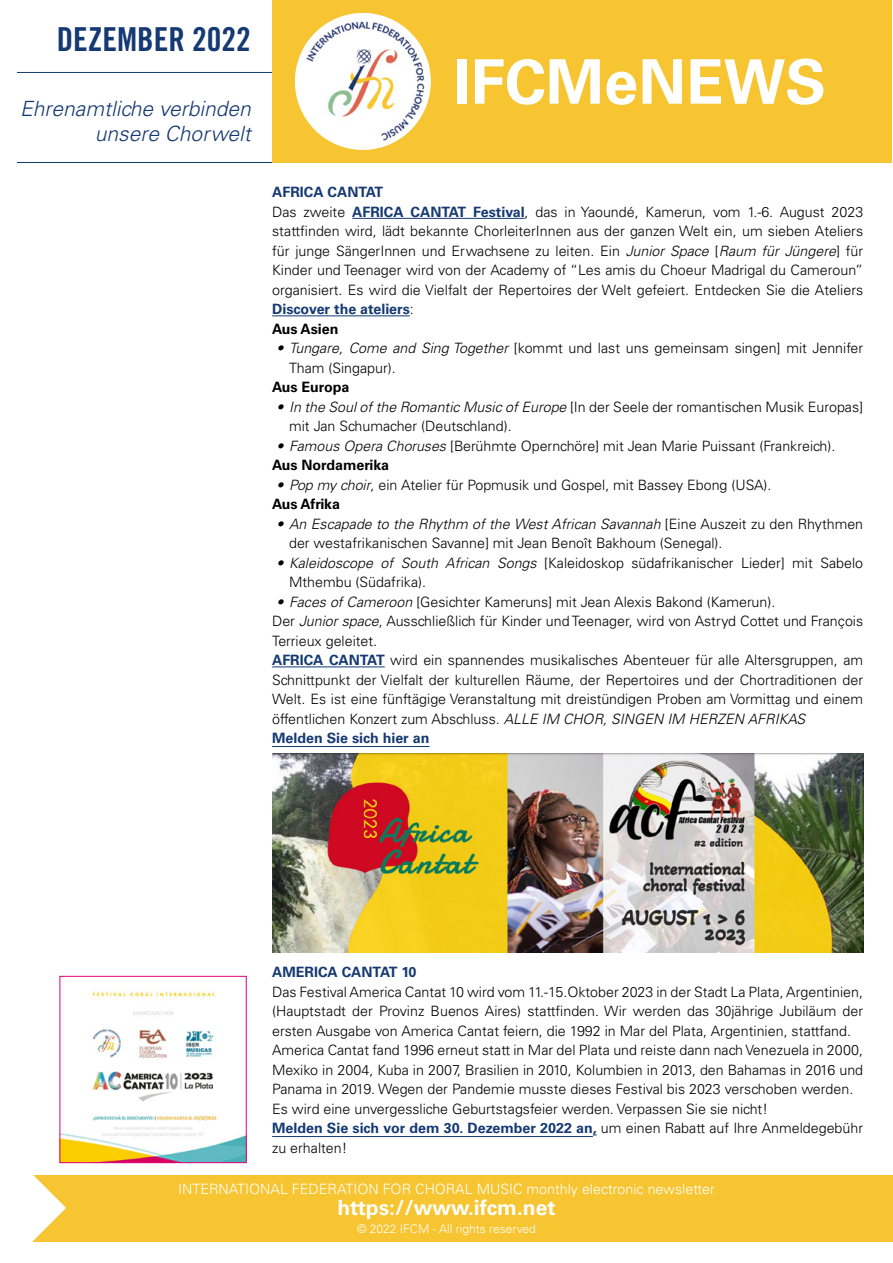
<style>
.page{position:relative;width:893px;height:1263px;background:#fff}
.page>*{position:absolute;margin:0;border:0;box-sizing:border-box;transform-origin:0 0}
.t1{font:700 61.5px "Univers LT Std";color:#fff}
.t2{font:33px "Trade Gothic LT Std Bd Cn 20";color:#153972}
.t3{font:italic 300 21px/25.2px "Univers LT Std";color:#153972;text-align:right}
.t4{font:700 21px "Univers LT Std";color:#fff}
.t5{font:300 14.25px/19.5px "Univers LT Std";color:#000}
.t6{font:300 14.25px "Univers LT Std";color:#fff}
.t7{font:700 14.25px "Univers LT Std";color:#153972}
.t8{font:700 14.25px "Univers LT Std";color:#000}
.t9{font:300 12px "Univers LT Std";color:#fff}
.s1{font-weight:700;color:#153972}
.s2{font-style:italic}
.s3{font-weight:700}
</style>
<div class="page">
<hr style="left:352px;top:218px;width:173px;height:1px;background:#153972">
<hr style="left:272px;top:315px;width:138px;height:1px;background:#153972">
<hr style="left:272px;top:666px;width:113px;height:1px;background:#153972">
<hr style="left:272px;top:746px;width:157px;height:1px;background:#153972">
<hr style="left:272px;top:1136px;width:321px;height:1px;background:#153972">
<div style="left:33px;top:1176px;width:860px;height:66px;background:#f7c531"></div>
<svg style="left:33px;top:1175px;width:33px;height:66px"></svg>
<div style="left:272px;top:0;width:619px;height:163px;background:#f7c531"></div>
<img style="left:295px;top:13px;width:135px;height:136px">
<hr style="left:17px;top:72px;width:255px;height:1px;background:#153972">
<hr style="left:17px;top:162px;width:255px;height:1px;background:#153972">
<img style="left:272px;top:754px;width:591px;height:199px">
<img style="left:62px;top:992px;width:183px;height:169px">
<div style="left:60px;top:976px;width:187px;height:187px;border:1px solid #e2007a"></div>
<h2 class="t2" style="left:57px;top:19px;width:196px">DEZEMBER 2022</h2>
<h3 class="t3" style="left:20px;top:96px;width:232px">Ehrenamtliche verbinden unsere Chorwelt</h3>
<h1 class="t1" style="left:454px;top:46px;width:374px">IFCMeNEWS</h1>
<p class="t5" style="left:272px;top:183px;width:593px"><span class="s1">AFRICA CANTAT<br></span>Das zweite <span class="s1">AFRICA CANTAT Festival</span>, das in Yaoundé, Kamerun, vom 1.-6. August 2023 stattfinden wird, lädt bekannte ChorleiterInnen aus der ganzen Welt ein, um sieben Ateliers für junge SängerInnen und Erwachsene zu leiten. Ein <span class="s2">Junior Space</span> [<span class="s2">Raum für Jüngere</span>] für Kinder und Teenager wird von der Academy of “Les amis du Choeur Madrigal du Cameroun” organisiert. Es wird die Vielfalt der Repertoires der Welt gefeiert. Entdecken Sie die Ateliers <span class="s1">Discover the ateliers</span>:<br><span class="s3">Aus Asien</span></p>
<p class="t5" style="left:289px;top:339px;width:576px;text-indent:-13px"><span class="s2">• Tungare, Come and Sing Together</span> [kommt und last uns gemeinsam singen] mit Jennifer<br>Tham (Singapur).</p>
<p class="t8" style="left:272px;top:379px;width:79px">Aus Europa</p>
<p class="t5" style="left:289px;top:397px;width:575px;text-indent:-13px"><span class="s2">• In the Soul of the Romantic Music of Europe</span> [In der Seele der romantischen Musik Europas] mit Jan Schumacher (Deutschland).</p>
<p class="t5" style="left:272px;top:436px;width:565px"><span class="s2">• Famous Opera Choruses</span> [Berühmte Opernchöre] mit Jean Marie Puissant (Frankreich).<br><span class="s3">Aus Nordamerika</span></p>
<p class="t5" style="left:272px;top:475px;width:501px"><span class="s2">• Pop my choir</span>, ein Atelier für Popmusik und Gospel, mit Bassey Ebong (USA).<br><span class="s3">Aus Afrika</span></p>
<p class="t5" style="left:289px;top:514px;width:576px;text-indent:-13px"><span class="s2">• An Escapade to the Rhythm of the West African Savannah</span> [Eine Auszeit zu den Rhythmen der westafrikanischen Savanne] mit Jean Benoît Bakhoum (Senegal).</p>
<p class="t5" style="left:289px;top:553px;width:576px;text-indent:-13px"><span class="s2">• Kaleidoscope of South African Songs</span> [Kaleidoskop südafrikanischer Lieder] mit Sabelo<br>Mthembu (Südafrika).</p>
<p class="t5" style="left:272px;top:592px;width:593px"><span class="s2">• Faces of Cameroon</span> [Gesichter Kameruns] mit Jean Alexis Bakond (Kamerun).<br>Der <span class="s2">Junior space</span>, Ausschließlich für Kinder und Teenager, wird von Astryd Cottet und François Terrieux geleitet.<br><span class="s1">AFRICA CANTAT</span> wird ein spannendes musikalisches Abenteuer für alle Altersgruppen, am Schnittpunkt der Vielfalt der kulturellen Räume, der Repertoires und der Chortraditionen der Welt. Es ist eine fünftägige Veranstaltung mit dreistündigen Proben am Vormittag und einem öffentlichen Konzert zum Abschluss. <span class="s2">ALLE IM CHOR, SINGEN IM HERZEN AFRIKAS<br></span><span class="s1">Melden Sie sich hier an</span></p>
<p class="t7" style="left:272px;top:964px;width:146px">AMERICA CANTAT 10</p>
<p class="t5" style="left:272px;top:982px;width:593px">Das Festival America Cantat 10 wird vom 11.-15.Oktober 2023 in der Stadt La Plata, Argentinien, (Hauptstadt der Provinz Buenos Aires) stattfinden. Wir werden das 30jährige Jubiläum der ersten Ausgabe von America Cantat feiern, die 1992 in Mar del Plata, Argentinien, stattfand.<br>America Cantat fand 1996 erneut statt in Mar del Plata und reiste dann nach Venezuela in 2000, Mexiko in 2004, Kuba in 2007, Brasilien in 2010, Kolumbien in 2013, den Bahamas in 2016 und Panama in 2019. Wegen der Pandemie musste dieses Festival bis 2023 verschoben werden.<br>Es wird eine unvergessliche Geburtstagsfeier werden. Verpassen Sie sie nicht!<br><span class="s1">Melden Sie sich vor dem 30. Dezember 2022 an,</span> um einen Rabatt auf Ihre Anmeldegebühr zu erhalten!</p>
<p class="t6" style="left:178px;top:1180px;width:538px">INTERNATIONAL FEDERATION FOR CHORAL MUSIC monthly electronic newsletter</p>
<h3 class="t4" style="left:337px;top:1195px;width:220px">https://www.ifcm.net</h3>
<p class="t9" style="left:357px;top:1221px;width:180px">© 2022 IFCM - All rights reserved</p>
</div>
